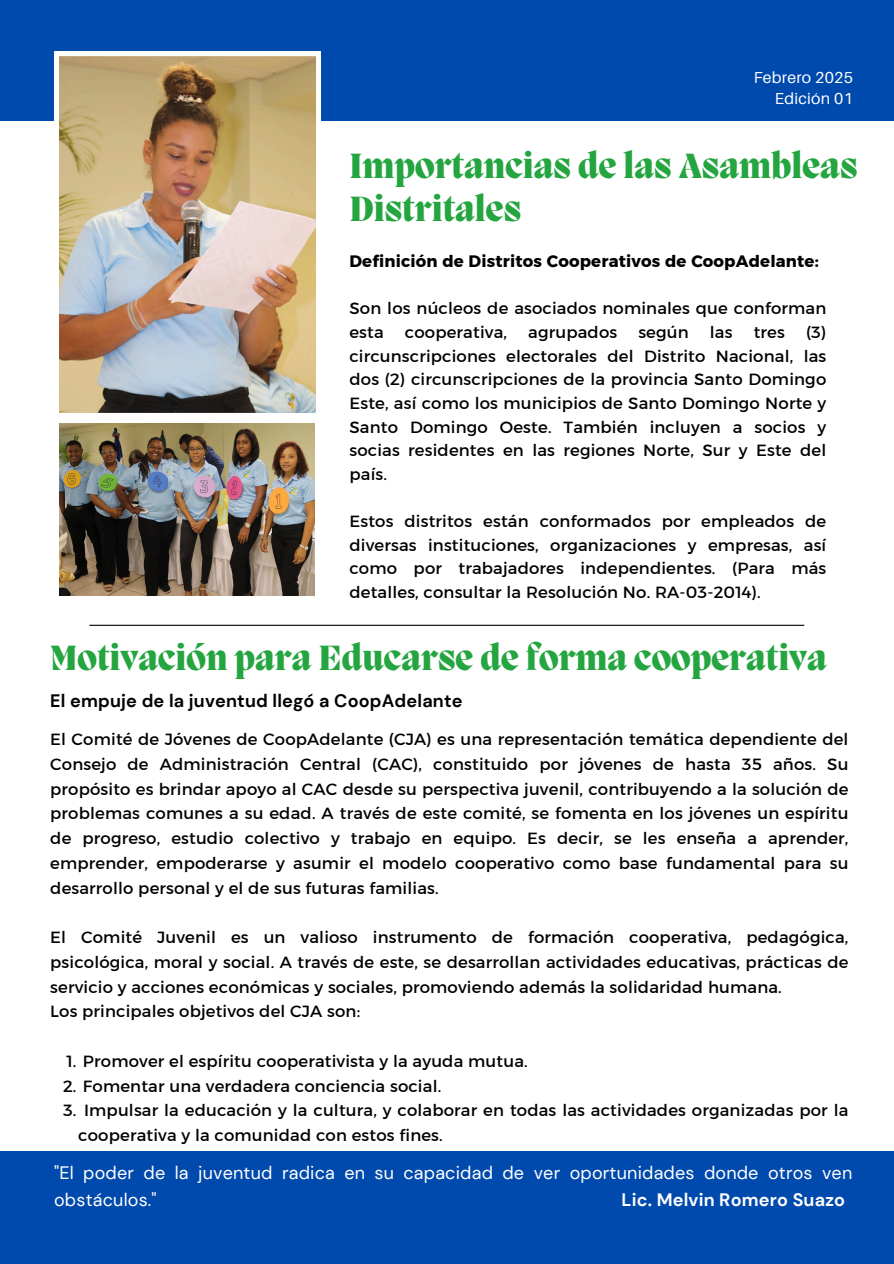
<style>
.page{position:relative;width:894px;height:1264px;background:#fff}
.page>*{position:absolute;margin:0;border:0;box-sizing:border-box;transform-origin:0 0}
.t1{font:800 36px/43.8px "Migra";color:#24a53f}
.t2{font:18px/27px "DM Sans";letter-spacing:.01em;color:#fff}
.t3{font:700 18px "DM Sans";letter-spacing:.01em;color:#000}
.t4{font:700 18px "DM Sans";letter-spacing:.01em;color:#fff}
.t5{font:16.5px/23.7px "Kief Montaser Regular";letter-spacing:.01em;color:#000}
.t6{font:16.5px "Kief Montaser Bold";letter-spacing:.01em;color:#000}
.t7{font:15.9px "Aileron";letter-spacing:.015em;color:#fff}
</style>
<div class="page">
<img style="left:60px;top:423px;width:254px;height:172px">
<hr style="left:89px;top:624px;width:715px;height:2px;background:#000">
<div style="left:0;top:1151px;width:893px;height:112px;background:#004aad"></div>
<div style="left:0;top:0;width:893px;height:120px;background:#004aad"></div>
<img style="left:54px;top:52px;width:266px;height:361px">
<h3 class="t7" style="left:753px;top:67px;width:101px">Febrero 2025</h3>
<h3 class="t7" style="left:774px;top:89px;width:80px">Edición 01</h3>
<h1 class="t1" style="left:349px;top:146px;width:509px">Importancias de las Asambleas<br>Distritales</h1>
<p class="t6" style="left:349px;top:251px;width:470px">Definición de Distritos Cooperativos de CoopAdelante:</p>
<p class="t5" style="left:349px;top:296px;width:478px">Son los núcleos de asociados nominales que conforman esta</p>
<p class="t5" style="left:405px;top:320px;width:104px">cooperativa,</p>
<p class="t5" style="left:528px;top:320px;width:90px">agrupados</p>
<p class="t5" style="left:638px;top:320px;width:52px">según</p>
<p class="t5" style="left:709px;top:320px;width:24px">las</p>
<p class="t5" style="left:753px;top:320px;width:33px">tres</p>
<p class="t5" style="left:349px;top:320px;width:478px;text-align:justify;text-indent:456px">(3) circunscripciones electorales del Distrito Nacional, las dos (2) circunscripciones de la provincia Santo Domingo Este, así como los municipios de Santo Domingo Norte y Santo Domingo Oeste. También incluyen a socios y socias residentes en las regiones Norte, Sur y Este del país.</p>
<p class="t5" style="left:349px;top:509px;width:478px;text-align:justify">Estos distritos están conformados por empleados de diversas instituciones, organizaciones y empresas, así como por trabajadores independientes. (Para más detalles, consultar la Resolución No. RA-03-2014).</p>
<h2 class="t1" style="left:50px;top:639px;width:778px">Motivación para Educarse de forma cooperativa</h2>
<h1 class="t3" style="left:50px;top:689px;width:414px">El empuje de la juventud llegó a CoopAdelante</h1>
<h2 class="t5" style="left:50px;top:726px;width:799px;line-height:24.8px;text-align:justify">El Comité de Jóvenes de CoopAdelante (CJA) es una representación temática dependiente del Consejo de Administración Central (CAC), constituido por jóvenes de hasta 35 años. Su propósito es brindar apoyo al CAC desde su perspectiva juvenil, contribuyendo a la solución de problemas comunes a su edad. A través de este comité, se fomenta en los jóvenes un espíritu de progreso, estudio colectivo y trabajo en equipo. Es decir, se les enseña a aprender, emprender, empoderarse y asumir el modelo cooperativo como base fundamental para su desarrollo personal y el de sus futuras familias.</h2>
<h3 class="t5" style="left:50px;top:924px;width:799px;line-height:24.8px">El Comité Juvenil es un valioso instrumento de formación cooperativa, pedagógica, psicológica, moral y social. A través de este, se desarrollan actividades educativas, prácticas de servicio y acciones económicas y sociales, promoviendo además la solidaridad humana.<br>Los principales objetivos del CJA son:</h3>
<h3 class="t5" style="left:66px;top:1049px;width:462px">1. Promover el espíritu cooperativista y la ayuda mutua.</h3>
<p class="t5" style="left:63px;top:1073px;width:379px">2. Fomentar una verdadera conciencia social.</p>
<p class="t5" style="left:78px;top:1098px;width:771px;line-height:24.8px;text-indent:6px">Impulsar la educación y la cultura, y colaborar en todas las actividades organizadas por la cooperativa y la comunidad con estos fines.</p>
<p class="t5" style="left:63px;top:1098px;width:15px">3.</p>
<p class="t2" style="left:54px;top:1158px;width:799px">"El poder de la juventud radica en su capacidad de ver oportunidades donde otros ven obstáculos."</p>
<p class="t4" style="left:621px;top:1187px;width:225px">Lic. Melvin Romero Suazo</p>
</div>
